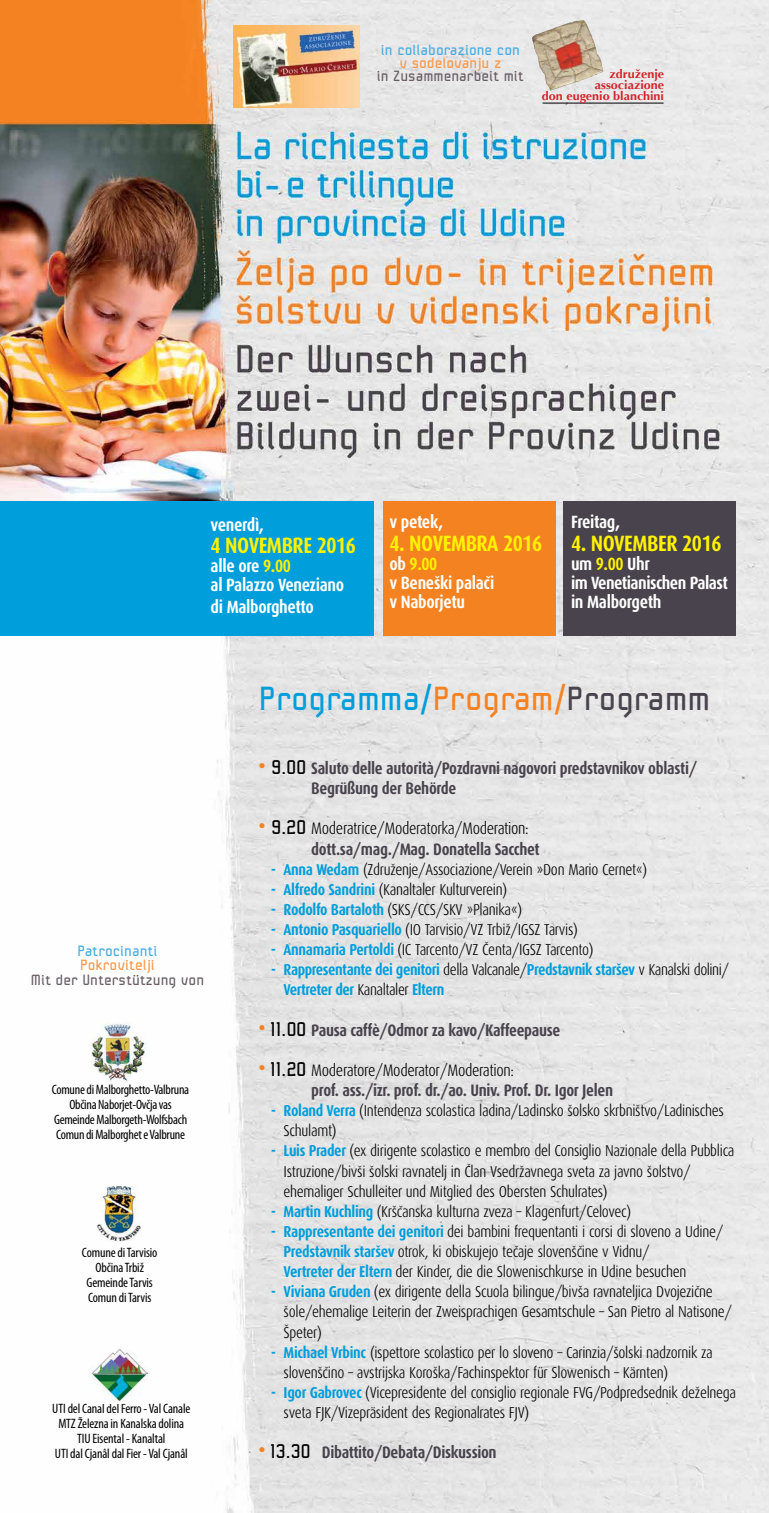
<style>
.page{position:relative;width:769px;height:1513px;background:#fff}
.page>*{position:absolute;margin:0;border:0;box-sizing:border-box;transform-origin:0 0}
.t1{font:35.35px "Linotype Kaliber";color:#009edb}
.t2{font:700 22.22px "Dax Condensed";letter-spacing:-.02em;color:#fff200}
.t3{font:700 17.76px/19.2px "Dax Condensed";letter-spacing:-.02em;color:#fff}
.t4{font:700 16.62px/20.1px "Dax Condensed";letter-spacing:-.02em;color:#48434c}
.t5{font:300 16.62px/20.1px "Dax Condensed";letter-spacing:-.02em;color:#000}
.t6{font:300 15.75px/20.1px "Dax Condensed";letter-spacing:-.02em;color:#000}
.t7{font:700 15.75px/20.1px "Dax Condensed";letter-spacing:-.03em;color:#009edb}
.t8{font:15.75px "Linotype Kaliber";color:#685d63}
.t9{font:15.75px "Linotype Kaliber";color:#4aace1}
.t10{font:15.75px "Linotype Kaliber";color:#f89848}
.t11{font:condensed 13.65px/14.9px "Myriad Pro";letter-spacing:-.01em;color:#000;text-align:center}
.t12{font:700 12.08px/11.1px "Optima";color:#d2232a;text-align:right;scale:1.04 1}
.s1{color:#fff200}
.s2{color:#f58220}
.s3{color:#48434c}
.s4{font-family:"Futura";font-weight:800;font-stretch:condensed;font-size:21.88px;color:#f58220}
.s5{font-family:"Linotype Kaliber";font-weight:400;font-size:21px;color:#000}
.s6{font-family:"Linotype Kaliber";font-weight:400;font-size:21px}
.s7{font-weight:700;color:#48434c}
.s8{font-weight:700;color:#009edb}
.s9{font-weight:300;color:#000}
</style>
<div class="page">
<img style="left:0;top:0;width:769px;height:1513px">
<div style="left:0;top:501px;width:374px;height:135px;background:#009edb"></div>
<div style="left:383px;top:501px;width:173px;height:135px;background:#f58220"></div>
<div style="left:563px;top:501px;width:173px;height:135px;background:#48434c"></div>
<img style="left:234px;top:25px;width:125px;height:83px">
<img style="left:97px;top:1186px;width:46px;height:60px">
<img style="left:92px;top:1022px;width:55px;height:60px">
<img style="left:92px;top:1345px;width:56px;height:58px">
<img style="left:532px;top:19px;width:49px;height:47px">
<hr style="left:543px;top:103px;width:120px;height:1px;background:#000">
<p class="t9" style="left:381px;top:42px;width:140px">in collaborazione con</p>
<p class="t10" style="left:399px;top:54px;width:103px">v sodelovanju z</p>
<p class="t8" style="left:377px;top:67px;width:149px">in Zusammenarbeit mit</p>
<p class="t12" style="left:542px;top:69px;width:119px">združenje associazione<br>don eugenio blanchini</p>
<p class="t3" style="left:211px;top:515px;width:55px">venerdì,</p>
<h2 class="t2" style="left:211px;top:533px;width:147px">4 novembre 2016</h2>
<p class="t3" style="left:211px;top:556px;width:135px">alle ore <span class="s1">9.00<br></span>al Palazzo Veneziano</p>
<p class="t3" style="left:211px;top:597px;width:105px">di Malborghetto</p>
<p class="t3" style="left:389px;top:513px;width:55px">v petek,</p>
<h2 class="t2" style="left:389px;top:531px;width:154px">4. novembra 2016</h2>
<p class="t3" style="left:389px;top:554px;width:107px">ob <span class="s1">9.00<br></span>v Beneški palacˇi v Naborjetu</p>
<p class="t3" style="left:571px;top:513px;width:51px">Freitag,</p>
<h2 class="t2" style="left:571px;top:531px;width:152px">4. November 2016</h2>
<p class="t3" style="left:571px;top:554px;width:158px">um <span class="s1">9.00</span> Uhr<br>im Venetianischen Palast in Malborgeth</p>
<p class="t9" style="left:78px;top:942px;width:81px">Patrocinanti</p>
<p class="t10" style="left:80px;top:957px;width:76px">Pokrovitelji</p>
<p class="t8" style="left:31px;top:971px;width:175px">Mit der Unterstützung von</p>
<p class="t11" style="left:52px;top:1083px;width:139px">Comune di Malborghetto-Valbruna<br>Občina Naborjet-Ovčja vas<br>Gemeinde Malborgeth-Wolfsbach<br>Comun di Malborghet e Valbrune</p>
<p class="t11" style="left:82px;top:1246px;width:77px">Comune di Tarvisio<br>Občina Trbiž<br>Gemeinde Tarvis<br>Comun di Tarvis</p>
<p class="t11" style="left:52px;top:1402px;width:140px">UTI del Canal del Ferro - Val Canale<br>MTZ Železna in Kanalska dolina<br>TIU Eisental - Kanaltal<br>UTI dal Cjanâl dal Fier - Val Cjanâl</p>
<h1 class="t1" style="left:259px;top:679px;width:453px">Programma/<span class="s2">Program/</span><span class="s3">Programm</span></h1>
<p class="t4" style="left:307px;top:758px;width:392px;text-indent:-48px"><span class="s4">·</span> <span class="s5">9.00</span> Saluto delle autorità/Pozdravni nagovori predstavnikov oblasti/<br>Begrüßung der Behörde</p>
<p class="t5" style="left:311px;top:819px;width:230px;text-indent:-53px"><span class="s4">·</span> <span class="s6">9.20</span> Moderatrice/Moderatorka/Moderation: <span class="s7">dott.sa/mag./Mag. Donatella Sacchet</span></p>
<p class="t6" style="left:271px;top:859px;width:378px"><span class="s8">- Anna Wedam</span> (Združenje/Associazione/Verein »Don Mario Cernet«)</p>
<p class="t6" style="left:271px;top:879px;width:237px"><span class="s8">- Alfredo Sandrini</span> (Kanaltaler Kulturverein)</p>
<p class="t6" style="left:271px;top:900px;width:252px"><span class="s8">- Rodolfo Bartaloth</span> (SKS/CCS/SKV »Planika«)</p>
<p class="t6" style="left:271px;top:920px;width:308px"><span class="s8">- Antonio Pasquariello</span> (IO Tarvisio/VZ Trbiž/IGSZ Tarvis)</p>
<p class="t6" style="left:271px;top:940px;width:324px"><span class="s8">- Annamaria Pertoldi</span> (IC Tarcento/VZ Cˇenta/IGSZ Tarcento)</p>
<p class="t7" style="left:284px;top:960px;width:447px;text-indent:-12px">- Rappresentante dei genitori <span class="s9">della Valcanale/</span>Predstavnik staršev <span class="s9">v Kanalski dolini/<br></span>Vertreter der <span class="s9">Kanaltaler</span> Eltern</p>
<p class="t4" style="left:259px;top:1020px;width:303px"><span class="s4">·</span> <span class="s5">11.00</span> Pausa caffè/Odmor za kavo/Kaffeepause</p>
<p class="t4" style="left:311px;top:1060px;width:303px;text-indent:-53px"><span class="s4">·</span> <span class="s5">11.20</span> <span class="s9">Moderatore/Moderator/Moderation:<br></span>prof. ass./izr. prof. dr./ao. Univ. Prof. Dr. Igor Jelen</p>
<p class="t6" style="left:284px;top:1101px;width:442px;text-indent:-12px"><span class="s8">- Roland Verra</span> (Intendenza scolastica ladina/Ladinsko šolsko skrbništvo/Ladinisches<br>Schulamt)</p>
<p class="t6" style="left:284px;top:1141px;width:452px;text-indent:-12px"><span class="s8">- Luis Prader</span> (ex dirigente scolastico e membro del Consiglio Nazionale della Pubblica<br>Istruzione/bivši šolski ravnatelj in Cˇlan Vsedržavnega sveta za javno šolstvo/ ehemaliger Schulleiter und Mitglied des Obersten Schulrates)</p>
<p class="t6" style="left:271px;top:1202px;width:361px"><span class="s8">- Martin Kuchling</span> (Kršcˇanska kulturna zveza – Klagenfurt/Celovec)</p>
<p class="t6" style="left:284px;top:1222px;width:441px;text-indent:-12px"><span class="s8">- Rappresentante dei genitori</span> dei bambini frequentanti i corsi di sloveno a Udine/<br><span class="s8">Predstavnik staršev</span> otrok, ki obiskujejo tecˇaje slovenšcˇine v Vidnu/<br><span class="s8">Vertreter der Eltern</span> der Kinder, die die Slowenischkurse in Udine besuchen</p>
<p class="t6" style="left:284px;top:1282px;width:450px;text-indent:-12px"><span class="s8">- Viviana Gruden</span> (ex dirigente della Scuola bilingue/bivša ravnateljica Dvojezicˇne šole/ehemalige Leiterin der Zweisprachigen Gesamtschule – San Pietro al Natisone/<br>Špeter)</p>
<p class="t6" style="left:284px;top:1342px;width:431px;text-indent:-12px"><span class="s8">- Michael Vrbinc</span> (ispettore scolastico per lo sloveno – Carinzia/šolski nadzornik za slovenšcˇino – avstrijska Koroška/Fachinspektor für Slowenisch – Kärnten)</p>
<p class="t6" style="left:284px;top:1383px;width:454px;text-indent:-12px"><span class="s8">- Igor Gabrovec</span> (Vicepresidente del consiglio regionale FVG/Podpredsednik deželnega sveta FJK/Vizepräsident des Regionalrates FJV)</p>
<p class="t4" style="left:259px;top:1443px;width:239px"><span class="s4">·</span> <span class="s5">13.30</span> Dibattito/Debata/Diskussion</p>
</div>
